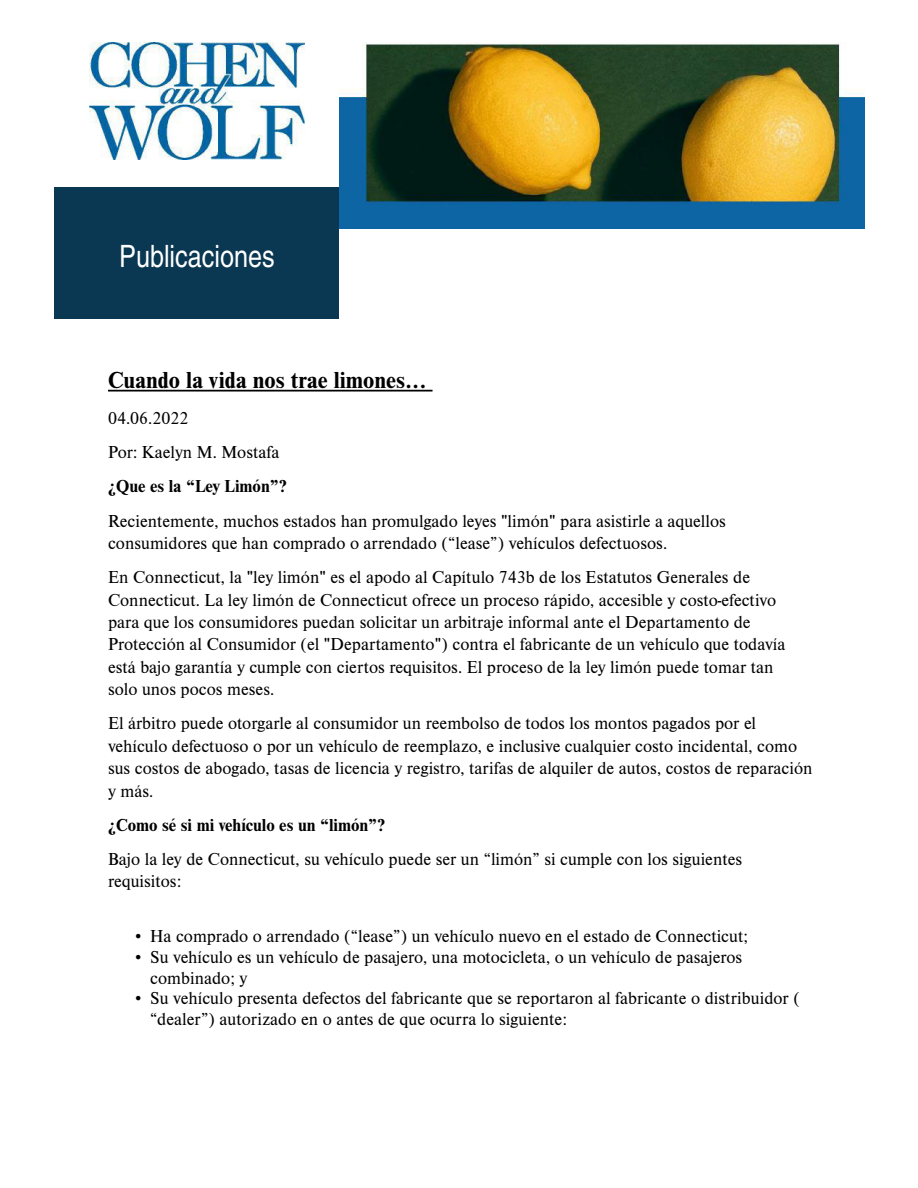
<style>
.page{position:relative;width:918px;height:1188px;background:#fff}
.page>*{position:absolute;margin:0;border:0;box-sizing:border-box;transform-origin:0 0}
.t1{font:30.75px "Nimbus San Con L";color:#fff}
.t2{font:700 24px "Nimbus Rom D";color:#000}
.t3{font:18px/22.4px "Nimbus Rom D";color:#000}
.t4{font:700 18px "Nimbus Rom D";color:#000}
.s1{font-family:"Times New Roman"}
</style>
<div class="page">
<hr style="left:108px;top:390px;width:325px;height:2px;background:#000">
<div style="left:55px;top:188px;width:284px;height:130px;background:#0a3852"></div>
<img style="left:90px;top:42px;width:214px;height:118px">
<img style="left:339px;top:42px;width:526px;height:186px">
<h1 class="t1" style="left:119px;top:234px;width:157px">Publicaciones</h1>
<h2 class="t2" style="left:108px;top:364px;width:320px">Cuando la vida nos trae limones...</h2>
<p class="t3" style="left:108px;top:400px;width:173px;line-height:34.2px">04.06.2022<br>Por: Kaelyn M. Mostafa</p>
<p class="t4" style="left:108px;top:474px;width:180px">¿Que es la “Ley Limón”?</p>
<p class="t3" style="left:108px;top:509px;width:619px">Recientemente, muchos estados han promulgado leyes "limón" para asistirle a aquellos consumidores que han comprado o arrendado (“lease”) vehículos defectuosos.</p>
<p class="t3" style="left:108px;top:566px;width:679px">En Connecticut, la "ley limón" es el apodo al Capítulo 743b de los Estatutos Generales de Connecticut. La ley limón de Connecticut ofrece un proceso rápido, accesible y costo-efectivo para que los consumidores puedan solicitar un arbitraje informal ante el Departamento de Protección al Consumidor (el "Departamento") contra el fabricante de un vehículo que todavía está bajo garantía y cumple con ciertos requisitos. El proceso de la ley limón puede tomar tan solo unos pocos meses.</p>
<p class="t3" style="left:108px;top:712px;width:706px">El árbitro puede otorgarle al consumidor un reembolso de todos los montos pagados por el vehículo defectuoso o por un vehículo de reemplazo, e inclusive cualquier costo incidental, como sus costos de abogado, tasas de licencia y registro, tarifas de alquiler de autos, costos de reparación y más.</p>
<p class="t4" style="left:108px;top:813px;width:279px">¿Como sé si mi vehículo es un “limón”?</p>
<p class="t3" style="left:108px;top:847px;width:636px">Bajo la ley de Connecticut, su vehículo puede ser un “limón” si cumple con los siguientes requisitos:</p>
<p class="t3" style="left:135px;top:924px;width:614px"><span class="s1">•</span> Ha comprado o arrendado (“lease”) un vehículo nuevo en el estado de Connecticut;</p>
<p class="t3" style="left:150px;top:946px;width:594px;line-height:20.7px;text-indent:-15px"><span class="s1">•</span> Su vehículo es un vehículo de pasajero, una motocicleta, o un vehículo de pasajeros combinado; y</p>
<p class="t3" style="left:150px;top:987px;width:651px;line-height:20.7px;text-indent:-15px"><span class="s1">•</span> Su vehículo presenta defectos del fabricante que se reportaron al fabricante o distribuidor ( “dealer”) autorizado en o antes de que ocurra lo siguiente:</p>
</div>
